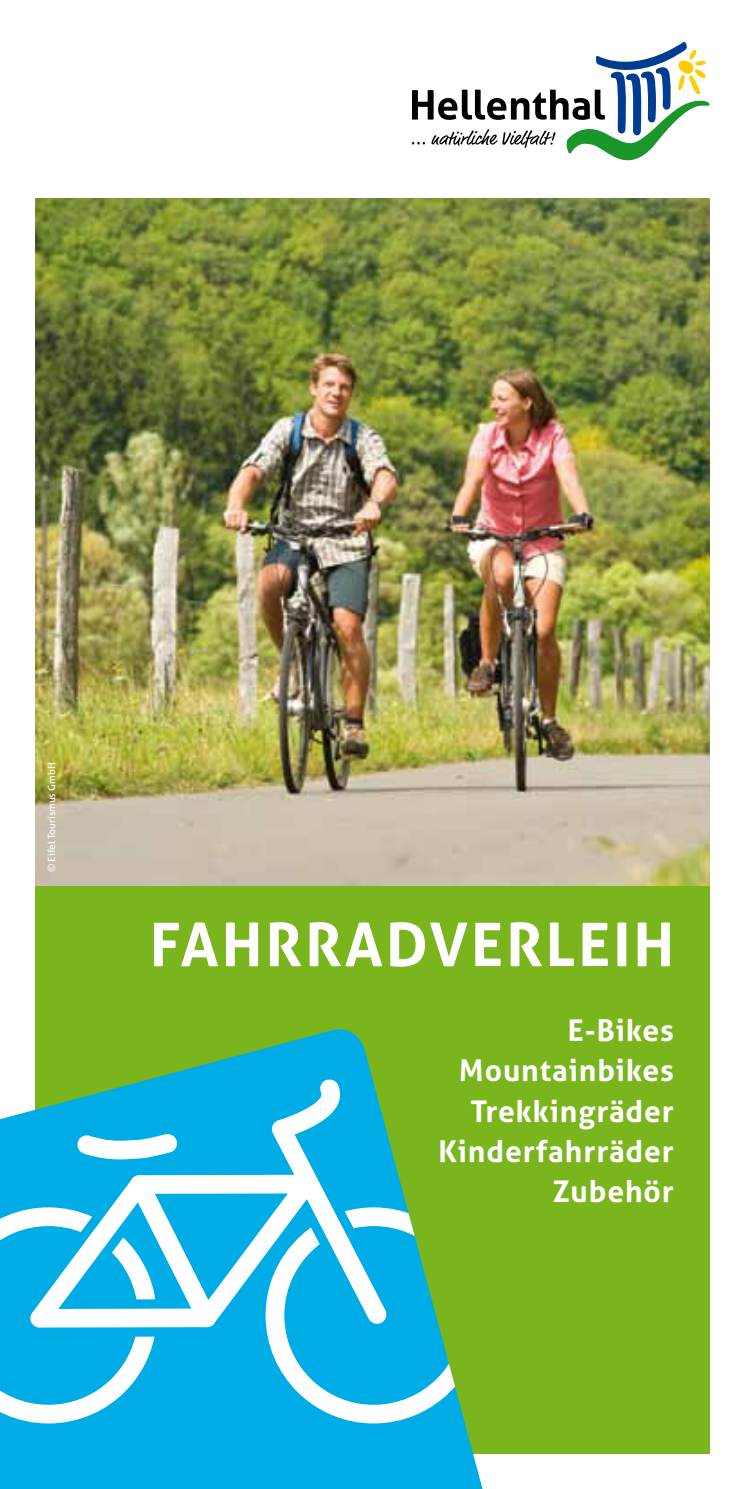
<style>
.page{position:relative;width:745px;height:1489px;background:#fff}
.page>*{position:absolute;margin:0;border:0;box-sizing:border-box;transform-origin:0 0}
.t1{font:700 60px "Aller";letter-spacing:.05em;color:#fff}
.t2{font:700 30px/40px "Aller";letter-spacing:.03em;color:#fff;text-align:right}
.t3{font:10px "Aller";color:#fff}
</style>
<div class="page">
<img style="left:35px;top:198px;width:674px;height:688px">
<div style="left:35px;top:886px;width:674px;height:567px;background:#7ab51d"></div>
<svg style="left:412px;top:42px;width:297px;height:118px"></svg>
<svg style="left:0;top:1029px;width:500px;height:459px"></svg>
<svg style="left:387px;top:1207px;width:94px;height:216px"></svg>
<svg style="left:0;top:1079px;width:387px;height:344px;background:#44c1e8"></svg>
<p class="t3" style="left:46px;top:872px;width:111px;rotate:-90deg">© Eifel Tourismus GmbH</p>
<h1 class="t1" style="left:150px;top:907px;width:525px">FAHRRADVERLEIH</h1>
<p class="t2" style="left:438px;top:1010px;width:237px">E-Bikes<br>Mountainbikes<br>Trekkingräder<br>Kinderfahrräder<br>Zubehör</p>
</div>
